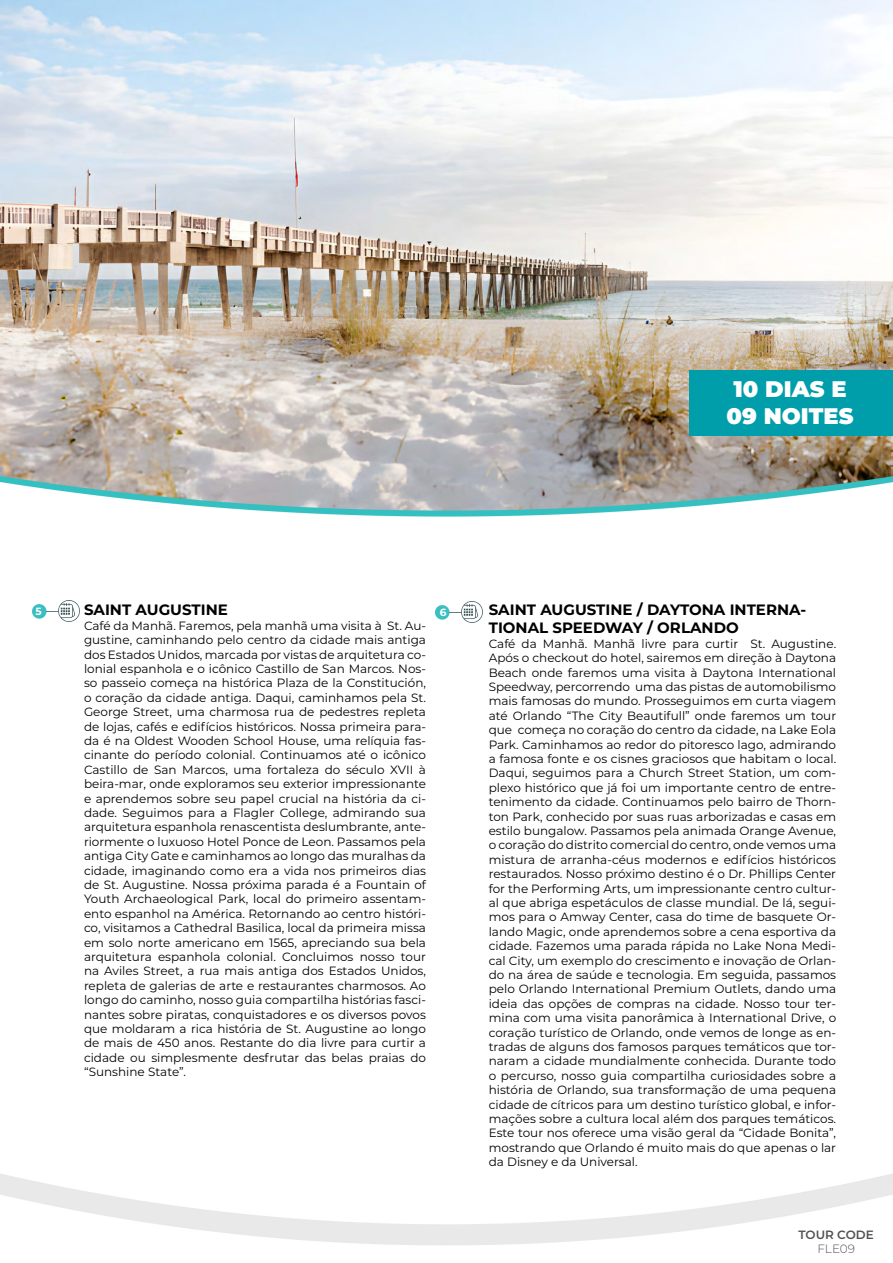
<style>
.page{position:relative;width:893px;height:1263px;background:#fff}
.page>*{position:absolute;margin:0;border:0;box-sizing:border-box;transform-origin:0 0}
.t1{font:900 22.5px/27px "Montserrat";color:#fff;text-align:center}
.t2{font:700 15px/18px "Montserrat";color:#000}
.t3{font:12px/14.4px "Montserrat";color:#000;text-align:justify}
.t4{font:600 12px "Montserrat";color:#525252}
.t5{font:300 12px "Montserrat";color:#525252}
.t6{font:700 10.5px "Montserrat";color:#fff}
</style>
<div class="page">
<img style="left:0;top:0;width:893px;height:483px">
<img style="left:1px;top:476px;width:892px;height:7px">
<img style="left:6px;top:483px;width:882px;height:34px">
<img style="left:33px;top:600px;width:46px;height:21px">
<div style="left:689px;top:371px;width:204px;height:65px;background:#009daa"></div>
<img style="left:436px;top:601px;width:46px;height:21px">
<h1 class="t1" style="left:727px;top:374px;width:128px">10 DIAS E<br>09 NOITES</h1>
<p class="t6" style="left:35px;top:604px;width:8px">5</p>
<p class="t2" style="left:84px;top:600px;width:145px">SAINT AUGUSTINE</p>
<p class="t3" style="left:84px;top:618px;width:344px">Café da Manhã. Faremos, pela manhã uma visita à St. Au&shy;gustine, caminhando pelo centro da cidade mais antiga dos Estados Unidos, marcada por vistas de arquitetura co&shy;lonial espanhola e o icônico Castillo de San Marcos. Nos&shy;so passeio começa na histórica Plaza de la Constitución, o coração da cidade antiga. Daqui, caminhamos pela St.<br>George Street, uma charmosa rua de pedestres repleta de lojas, cafés e edifícios históricos. Nossa primeira para&shy;da é na Oldest Wooden School House, uma relíquia fas&shy;cinante do período colonial. Continuamos até o icônico Castillo de San Marcos, uma fortaleza do século XVII à beira-mar, onde exploramos seu exterior impressionante e aprendemos sobre seu papel crucial na história da ci&shy;dade. Seguimos para a Flagler College, admirando sua arquitetura espanhola renascentista deslumbrante, ante&shy;riormente o luxuoso Hotel Ponce de Leon. Passamos pela antiga City Gate e caminhamos ao longo das muralhas da cidade, imaginando como era a vida nos primeiros dias de St. Augustine. Nossa próxima parada é a Fountain of Youth Archaeological Park, local do primeiro assentam&shy;ento espanhol na América. Retornando ao centro históri&shy;co, visitamos a Cathedral Basilica, local da primeira missa em solo norte americano em 1565, apreciando sua bela arquitetura espanhola colonial. Concluimos nosso tour na Aviles Street, a rua mais antiga dos Estados Unidos, repleta de galerias de arte e restaurantes charmosos. Ao longo do caminho, nosso guia compartilha histórias fasci&shy;nantes sobre piratas, conquistadores e os diversos povos que moldaram a rica história de St. Augustine ao longo de mais de 450 anos. Restante do dia livre para curtir a cidade ou simplesmente desfrutar das belas praias do “Sunshine State”.</p>
<p class="t6" style="left:440px;top:605px;width:8px">6</p>
<p class="t2" style="left:489px;top:600px;width:319px">SAINT AUGUSTINE / DAYTONA INTERNA-<br>TIONAL SPEEDWAY / ORLANDO</p>
<p class="t3" style="left:489px;top:636px;width:349px">Café da Manhã. Manhã livre para curtir St. Augustine.<br>Após o checkout do hotel, sairemos em direção à Daytona Beach onde faremos uma visita à Daytona International Speedway, percorrendo uma das pistas de automobilismo mais famosas do mundo. Prosseguimos em curta viagem até Orlando “The City Beautifull” onde faremos um tour que começa no coração do centro da cidade, na Lake Eola Park. Caminhamos ao redor do pitoresco lago, admirando a famosa fonte e os cisnes graciosos que habitam o local.<br>Daqui, seguimos para a Church Street Station, um com&shy;plexo histórico que já foi um importante centro de entre&shy;tenimento da cidade. Continuamos pelo bairro de Thorn&shy;ton Park, conhecido por suas ruas arborizadas e casas em estilo bungalow. Passamos pela animada Orange Avenue, o coração do distrito comercial do centro, onde vemos uma mistura de arranha-céus modernos e edifícios históricos restaurados. Nosso próximo destino é o Dr. Phillips Center for the Performing Arts, um impressionante centro cultur&shy;al que abriga espetáculos de classe mundial. De lá, segui&shy;mos para o Amway Center, casa do time de basquete Or&shy;lando Magic, onde aprendemos sobre a cena esportiva da cidade. Fazemos uma parada rápida no Lake Nona Medi&shy;cal City, um exemplo do crescimento e inovação de Orlan&shy;do na área de saúde e tecnologia. Em seguida, passamos pelo Orlando International Premium Outlets, dando uma ideia das opções de compras na cidade. Nosso tour ter&shy;mina com uma visita panorâmica à International Drive, o coração turístico de Orlando, onde vemos de longe as en&shy;tradas de alguns dos famosos parques temáticos que tor&shy;naram a cidade mundialmente conhecida. Durante todo o percurso, nosso guia compartilha curiosidades sobre a história de Orlando, sua transformação de uma pequena cidade de cítricos para um destino turístico global, e infor&shy;mações sobre a cultura local além dos parques temáticos.<br>Este tour nos oferece uma visão geral da “Cidade Bonita”, mostrando que Orlando é muito mais do que apenas o lar da Disney e da Universal.</p>
<p class="t4" style="left:798px;top:1226px;width:77px">TOUR CODE</p>
<p class="t5" style="left:817px;top:1240px;width:39px">FLE09</p>
</div>
